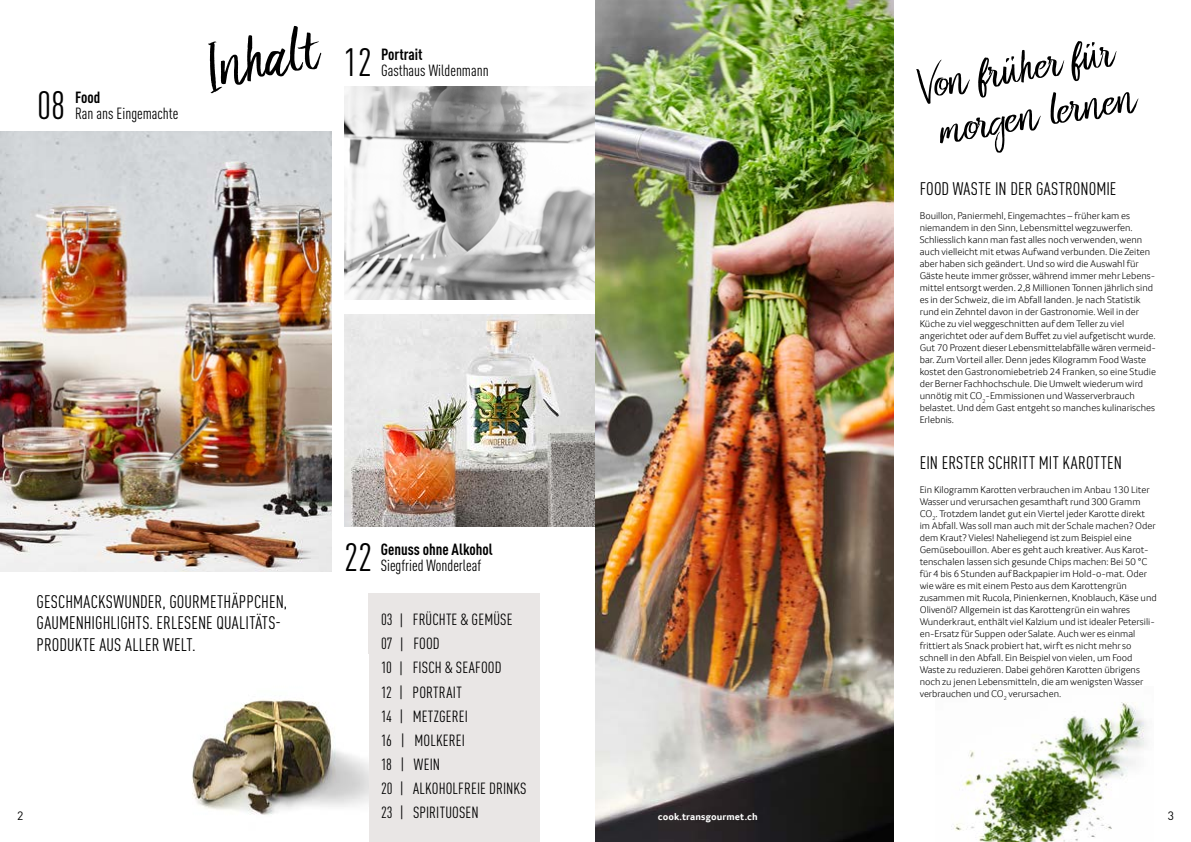
<style>
.page{position:relative;width:1191px;height:842px;background:#fff}
.page>*{position:absolute;margin:0;border:0;box-sizing:border-box;transform-origin:0 0}
.t1{font:68px "Transgourmet Handfont";color:#000}
.handfont{font:48px "Transgourmet Handfont";color:#000}
.t2{font:condensed 39px "DIN Pro";color:#000}
.Titel_Redaktion{font:condensed 18px/21.6px "DIN Pro";letter-spacing:.005em;color:#000}
.handfont-2{font:condensed 16px "DIN Pro";letter-spacing:.005em;color:#000}
.t3{font:700 condensed 16px "DIN Pro";color:#000}
.t4{font:12px "DIN Pro";color:#000}
.Fliesstext_Redaktion{font:300 10px/12px "Transgourmet";color:#000}
.Fliesstext_Redaktion-2{font:700 10px "Transgourmet";letter-spacing:.01em;color:#000}
.Fliesstext_Redaktion-3{font:700 10px "Transgourmet";letter-spacing:.01em;color:#fff}
</style>
<div class="page">
<img style="left:951px;top:702px;width:196px;height:140px">
<div style="left:368px;top:593px;width:172px;height:249px;background:#e9e6e5"></div>
<img style="left:0;top:132px;width:332px;height:439px">
<img style="left:344px;top:87px;width:251px;height:212px">
<img style="left:344px;top:314px;width:251px;height:213px">
<img style="left:595px;top:0;width:298px;height:842px">
<img style="left:192px;top:654px;width:177px;height:188px">
<p class="t2" style="left:37px;top:77px;width:30px">08</p>
<p class="t3" style="left:75px;top:85px;width:27px">Food</p>
<p class="handfont-2" style="left:75px;top:101px;width:105px">Ran ans Eingemachte</p>
<p class="t1" style="left:204px;top:28px;width:114px;rotate:-10deg">Inhalt</p>
<p class="t2" style="left:344px;top:34px;width:30px">12</p>
<p class="t3" style="left:381px;top:42px;width:43px">Portrait</p>
<p class="handfont-2" style="left:381px;top:59px;width:109px">Gasthaus Wildenmann</p>
<p class="t2" style="left:344px;top:529px;width:30px">22</p>
<p class="t3" style="left:381px;top:537px;width:114px">Genuss ohne Alkohol</p>
<p class="handfont-2" style="left:381px;top:554px;width:102px">Siegfried Wonderleaf</p>
<p class="Titel_Redaktion" style="left:37px;top:589px;width:252px">GESCHMACKSWUNDER, GOURMETHÄPPCHEN,<br>GAUMENHIGHLIGHTS. ERLESENE QUALITÄTS-<br>PRODUKTE AUS ALLER WELT.</p>
<p class="handfont-2" style="left:381px;top:608px;width:133px">03 | FRÜCHTE &amp; GEMÜSE</p>
<p class="handfont-2" style="left:381px;top:632px;width:60px">07 | FOOD</p>
<p class="handfont-2" style="left:381px;top:656px;width:122px">10 | FISCH &amp; SEAFOOD</p>
<p class="handfont-2" style="left:381px;top:680px;width:82px">12 | PORTRAIT</p>
<p class="handfont-2" style="left:381px;top:704px;width:88px">14 | METZGEREI</p>
<p class="handfont-2" style="left:381px;top:728px;width:85px">16 | MOLKEREI</p>
<p class="handfont-2" style="left:381px;top:752px;width:61px">18 | WEIN</p>
<p class="handfont-2" style="left:381px;top:776px;width:147px">20 | ALKOHOLFREIE DRINKS</p>
<p class="handfont-2" style="left:381px;top:800px;width:99px">23 | SPIRITUOSEN</p>
<p class="t4" style="left:17px;top:806px;width:8px">2</p>
<p class="Fliesstext_Redaktion-2" style="left:400px;top:810px;width:101px">cook.transgourmet.ch</p>
<p class="handfont" style="left:916px;top:58px;width:198px;rotate:-10deg">Von früher für</p>
<p class="handfont" style="left:937px;top:103px;width:201px;rotate:-10deg">morgen lernen</p>
<p class="Titel_Redaktion" style="left:919px;top:177px;width:198px">FOOD WASTE IN DER GASTRONOMIE</p>
<p class="Fliesstext_Redaktion" style="left:919px;top:210px;width:238px">Bouillon, Paniermehl, Eingemachtes – früher kam es niemandem in den Sinn, Lebensmittel wegzuwerfen.<br>Schliesslich kann man fast alles noch verwenden, wenn auch vielleicht mit etwas Aufwand verbunden. Die Zeiten aber haben sich geändert. Und so wird die Auswahl für Gäste heute immer grösser, während immer mehr Lebens&shy;mittel entsorgt werden. 2,8 Millionen Tonnen jährlich sind es in der Schweiz, die im Abfall landen. Je nach Statistik rund ein Zehntel davon in der Gastronomie. Weil in der Küche zu viel weggeschnitten auf dem Teller zu viel angerichtet oder auf dem Buffet zu viel aufgetischt wurde.<br>Gut 70 Prozent dieser Lebensmittelabfälle wären vermeid&shy;bar. Zum Vorteil aller. Denn jedes Kilogramm Food Waste kostet den Gastronomiebetrieb 24 Franken, so eine Studie der Berner Fachhochschule. Die Umwelt wiederum wird unnötig mit CO<sub>2</sub>-Emmissionen und Wasserverbrauch belastet. Und dem Gast entgeht so manches kulinarisches Erlebnis.</p>
<p class="Titel_Redaktion" style="left:919px;top:450px;width:204px">EIN ERSTER SCHRITT MIT KAROTTEN</p>
<p class="Fliesstext_Redaktion" style="left:919px;top:483px;width:238px">Ein Kilogramm Karotten verbrauchen im Anbau 130 Liter Wasser und verursachen gesamthaft rund 300 Gramm CO<sub>2</sub>. Trotzdem landet gut ein Viertel jeder Karotte direkt im Abfall. Was soll man auch mit der Schale machen? Oder dem Kraut? Vieles! Naheliegend ist zum Beispiel eine Gemüsebouillon. Aber es geht auch kreativer. Aus Karot&shy;tenschalen lassen sich gesunde Chips machen: Bei 50 °C für 4 bis 6 Stunden auf Backpapier im Hold-o-mat. Oder wie wäre es mit einem Pesto aus dem Karottengrün zusammen mit Rucola, Pinienkernen, Knoblauch, Käse und Olivenöl? Allgemein ist das Karottengrün ein wahres Wunderkraut, enthält viel Kalzium und ist idealer Petersili&shy;en-Ersatz für Suppen oder Salate. Auch wer es einmal frittiert als Snack probiert hat, wirft es nicht mehr so schnell in den Abfall. Ein Beispiel von vielen, um Food Waste zu reduzieren. Dabei gehören Karotten übrigens noch zu jenen Lebensmitteln, die am wenigsten Wasser verbrauchen und CO<sub>2</sub> verursachen.</p>
<p class="Fliesstext_Redaktion-3" style="left:658px;top:810px;width:101px">cook.transgourmet.ch</p>
<p class="t4" style="left:1167px;top:806px;width:8px">3</p>
</div>
